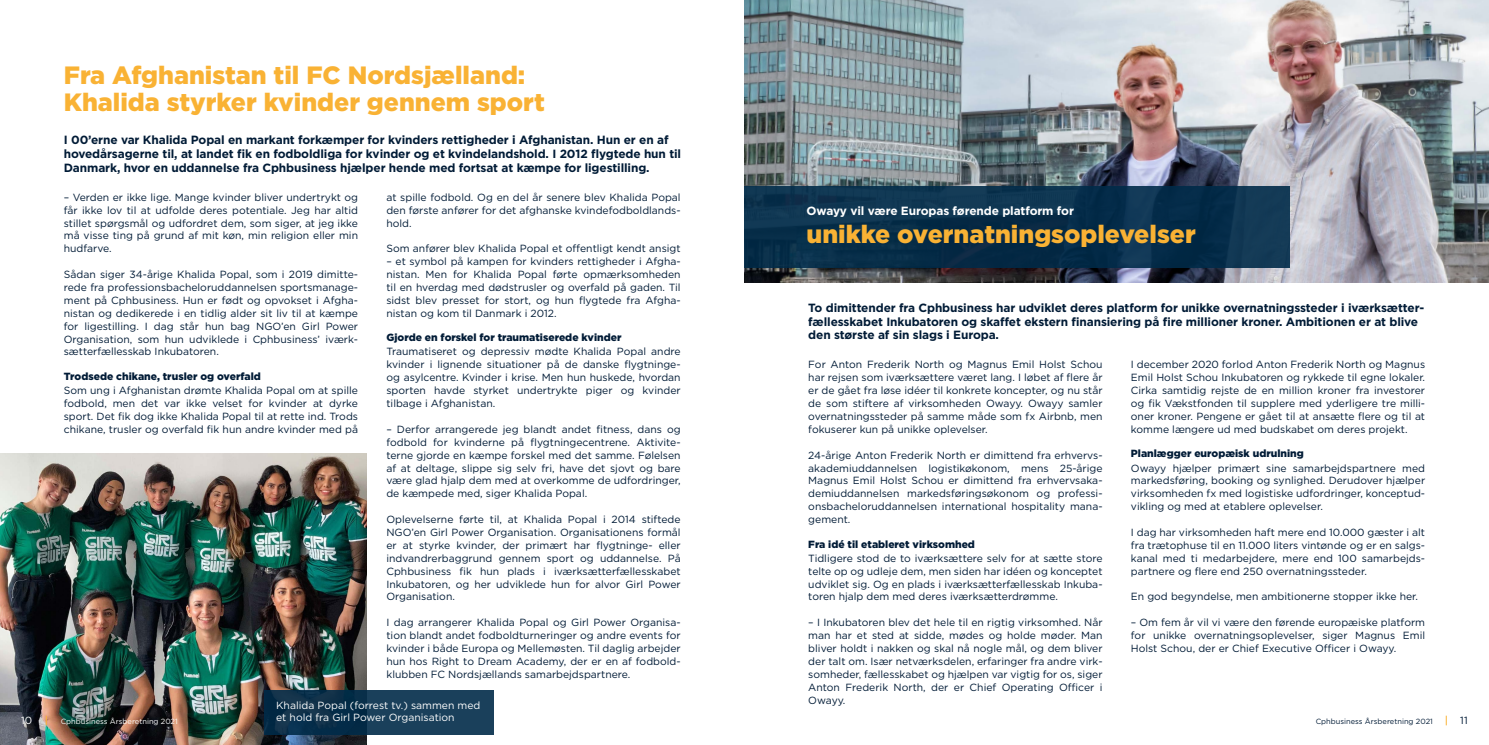
<style>
.page{position:relative;width:1489px;height:745px;background:#fff}
.page>*{position:absolute;margin:0;border:0;box-sizing:border-box;transform-origin:0 0}
.Titel{font:900 25px/27.5px "Gotham";color:#f9b234}
.Manchet{font:700 11.88px/13.8px "Gotham";letter-spacing:-.01em;color:#001b36}
.Manchet_-_negativ{font:700 11.88px "Gotham";letter-spacing:-.01em;color:#fff}
.Brød{font:10.38px/12.9px "Gotham";color:#001b36;text-align:justify}
.Overskrift{font:900 10.38px "Gotham";color:#001b36}
.Brød_-_negativ{font:10.38px "Gotham";color:#fff}
.t1{font:7.5px "Gotham";color:#fff}
.t2{font:7.5px "Gotham";color:#001b36}
.s1{font-size:10.38px}
.s2{font-weight:500;font-size:10.38px;color:#f9b234}
</style>
<div class="page">
<img style="left:744px;top:0;width:744px;height:283px">
<img style="left:0;top:453px;width:366px;height:291px">
<div style="left:744px;top:186px;width:546px;height:82px;background:linear-gradient(to right,#0a304b,#0a304e)"></div>
<svg style="left:264px;top:689px;width:229px;height:44px;fill:#1a405b"></svg>
<p class="Titel" style="left:64px;top:61px;width:482px">Fra Afghanistan til FC Nordsjælland:<br>Khalida styrker kvinder gennem sport</p>
<p class="Manchet" style="left:64px;top:133px;width:619px">I 00’erne var Khalida Popal en markant forkæmper for kvinders rettigheder i Afghanistan. Hun er en af hovedårsagerne til, at landet fik en fodboldliga for kvinder og et kvindelandshold. I 2012 flygtede hun til<br>Danmark, hvor en uddannelse fra Cphbusiness hjælper hende med fortsat at kæmpe for ligestilling.</p>
<p class="Brød" style="left:64px;top:190px;width:296px">– Verden er ikke lige. Mange kvinder bliver undertrykt og får ikke lov til at udfolde deres potentiale. Jeg har altid stillet spørgsmål og udfordret dem, som siger, at jeg ikke må visse ting på grund af mit køn, min religion eller min hudfarve.</p>
<p class="Brød" style="left:64px;top:267px;width:296px">Sådan siger 34-årige Khalida Popal, som i 2019 dimitte&shy;rede fra professionsbacheloruddannelsen sportsmanage&shy;ment på Cphbusiness. Hun er født og opvokset i Afgha&shy;nistan og dedikerede i en tidlig alder sit liv til at kæmpe for ligestilling. I dag står hun bag NGO’en Girl Power Organisation, som hun udviklede i Cphbusiness’ iværk&shy;sætterfællesskab Inkubatoren.</p>
<h2 class="Overskrift" style="left:64px;top:369px;width:198px">Trodsede chikane, trusler og overfald</h2>
<p class="Brød" style="left:64px;top:383px;width:296px">Som ung i Afghanistan drømte Khalida Popal om at spille fodbold, men det var ikke velset for kvinder at dyrke sport. Det fik dog ikke Khalida Popal til at rette ind. Trods chikane, trusler og overfald fik hun andre kvinder med på</p>
<p class="Brød" style="left:386px;top:190px;width:296px">at spille fodbold. Og en del år senere blev Khalida Popal den første anfører for det afghanske kvindefodboldlands&shy;hold.</p>
<p class="Brød" style="left:386px;top:242px;width:296px">Som anfører blev Khalida Popal et offentligt kendt ansigt</p>
<p class="Brød" style="left:386px;top:255px;width:296px">– et symbol på kampen for kvinders rettigheder i Afgha&shy;nistan. Men for Khalida Popal førte opmærksomheden til en hverdag med dødstrusler og overfald på gaden. Til sidst blev presset for stort, og hun flygtede fra Afgha&shy;nistan og kom til Danmark i 2012.</p>
<h2 class="Overskrift" style="left:386px;top:330px;width:236px">Gjorde en forskel for traumatiserede kvinder</h2>
<p class="Brød" style="left:386px;top:345px;width:296px">Traumatiseret og depressiv mødte Khalida Popal andre kvinder i lignende situationer på de danske flygtninge&shy;og asylcentre. Kvinder i krise. Men hun huskede, hvordan sporten havde styrket undertrykte piger og kvinder tilbage i Afghanistan.</p>
<p class="Brød" style="left:386px;top:422px;width:296px">– Derfor arrangerede jeg blandt andet fitness, dans og fodbold for kvinderne på flygtningecentrene. Aktivite&shy;terne gjorde en kæmpe forskel med det samme. Følelsen af at deltage, slippe sig selv fri, have det sjovt og bare være glad hjalp dem med at overkomme de udfordringer, de kæmpede med, siger Khalida Popal.</p>
<p class="Brød" style="left:386px;top:512px;width:296px">Oplevelserne førte til, at Khalida Popal i 2014 stiftede NGO’en Girl Power Organisation. Organisationens formål er at styrke kvinder, der primært har flygtninge- eller indvandrerbaggrund gennem sport og uddannelse. På Cphbusiness fik hun plads i iværksætterfællesskabet Inkubatoren, og her udviklede hun for alvor Girl Power Organisation.</p>
<p class="Brød" style="left:386px;top:615px;width:296px">I dag arrangerer Khalida Popal og Girl Power Organisa&shy;tion blandt andet fodboldturneringer og andre events for kvinder i både Europa og Mellemøsten. Til daglig arbejder hun hos Right to Dream Academy, der er en af fodbold&shy;klubben FC Nordsjællands samarbejdspartnere.</p>
<p class="Brød_-_negativ" style="left:276px;top:697px;width:206px">Khalida Popal (forrest tv.) sammen med</p>
<p class="Manchet_-_negativ" style="left:806px;top:203px;width:269px">Owayy vil være Europas førende platform for</p>
<p class="Titel" style="left:806px;top:220px;width:390px">unikke overnatningsoplevelser</p>
<p class="Manchet" style="left:808px;top:300px;width:617px">To dimittender fra Cphbusiness har udviklet deres platform for unikke overnatningssteder i iværksætter&shy;fællesskabet Inkubatoren og skaffet ekstern finansiering på fire millioner kroner. Ambitionen er at blive den største af sin slags i Europa.</p>
<p class="Brød" style="left:808px;top:358px;width:296px">For Anton Frederik North og Magnus Emil Holst Schou har rejsen som iværksættere været lang. I løbet af flere år er de gået fra løse idéer til konkrete koncepter, og nu står de som stiftere af virksomheden Owayy. Owayy samler overnatningssteder på samme måde som fx Airbnb, men fokuserer kun på unikke oplevelser.</p>
<p class="Brød" style="left:808px;top:448px;width:296px">24-årige Anton Frederik North er dimittend fra erhvervs&shy;akademiuddannelsen logistikøkonom, mens 25-årige Magnus Emil Holst Schou er dimittend fra erhvervsaka&shy;demiuddannelsen markedsføringsøkonom og professi&shy;onsbacheloruddannelsen international hospitality mana&shy;gement.</p>
<h2 class="Overskrift" style="left:808px;top:536px;width:168px">Fra idé til etableret virksomhed</h2>
<p class="Brød" style="left:808px;top:551px;width:296px">Tidligere stod de to iværksættere selv for at sætte store telte op og udleje dem, men siden har idéen og konceptet udviklet sig. Og en plads i iværksætterfællesskab Inkuba&shy;toren hjalp dem med deres iværksætterdrømme.</p>
<p class="Brød" style="left:808px;top:615px;width:296px">– I Inkubatoren blev det hele til en rigtig virksomhed. Når man har et sted at sidde, mødes og holde møder. Man bliver holdt i nakken og skal nå nogle mål, og dem bliver der talt om. Især netværksdelen, erfaringer fra andre virk&shy;somheder, fællesskabet og hjælpen var vigtig for os, siger Anton Frederik North, der er Chief Operating Officer i Owayy.</p>
<p class="Brød" style="left:1130px;top:358px;width:296px">I december 2020 forlod Anton Frederik North og Magnus Emil Holst Schou Inkubatoren og rykkede til egne lokaler.<br>Cirka samtidig rejste de en million kroner fra investorer og fik Vækstfonden til supplere med yderligere tre milli&shy;oner kroner. Pengene er gået til at ansætte flere og til at komme længere ud med budskabet om deres projekt.</p>
<h2 class="Overskrift" style="left:1130px;top:446px;width:174px">Planlægger europæisk udrulning</h2>
<p class="Brød" style="left:1130px;top:461px;width:296px">Owayy hjælper primært sine samarbejdspartnere med markedsføring, booking og synlighed. Derudover hjælper virksomheden fx med logistiske udfordringer, konceptud&shy;vikling og med at etablere oplevelser.</p>
<p class="Brød" style="left:1130px;top:525px;width:296px">I dag har virksomheden haft mere end 10.000 gæster i alt fra trætophuse til en 11.000 liters vintønde og er en salgs&shy;kanal med ti medarbejdere, mere end 100 samarbejds&shy;partnere og flere end 250 overnatningssteder.</p>
<p class="Brød" style="left:1130px;top:589px;width:289px">En god begyndelse, men ambitionerne stopper ikke her.</p>
<p class="Brød" style="left:1130px;top:615px;width:296px">– Om fem år vil vi være den førende europæiske platform for unikke overnatningsoplevelser, siger Magnus Emil Holst Schou, der er Chief Executive Officer i Owayy.</p>
<p class="t1" style="left:21px;top:715px;width:158px"><span class="s1">10</span> <span class="s2">|</span> Cphbusiness Årsberetning 2021</p>
<p class="Brød_-_negativ" style="left:276px;top:710px;width:180px">et hold fra Girl Power Organisation</p>
<p class="t2" style="left:1315px;top:715px;width:153px">Cphbusiness Årsberetning 2021 <span class="s2">|</span> <span class="s1">11</span></p>
</div>
